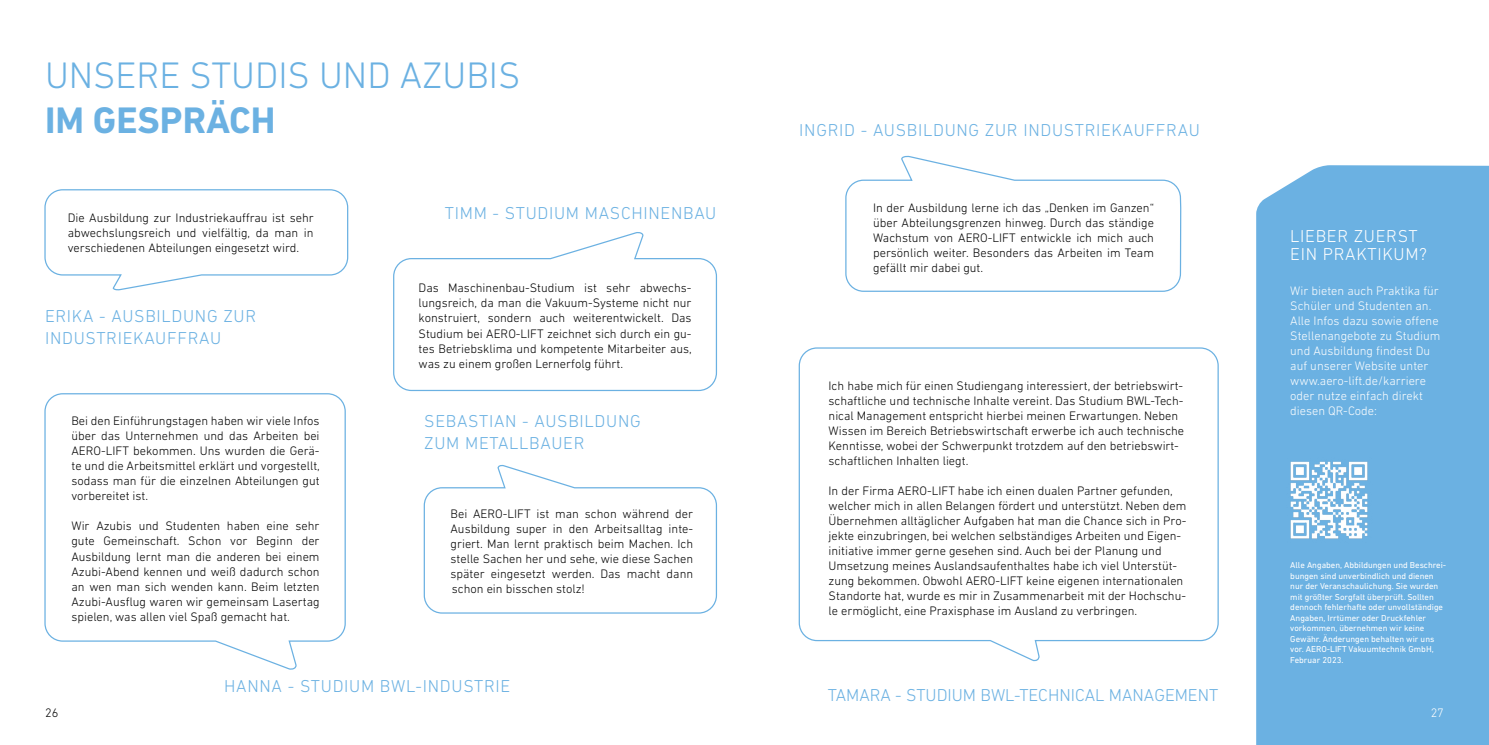
<style>
.page{position:relative;width:1489px;height:745px;background:#fff}
.page>*{position:absolute;margin:0;border:0;box-sizing:border-box;transform-origin:0 0}
.t1{font:300 37.5px "DIN Next LT Pro";color:#6bb1e2}
.t2{font:700 37.5px "DIN Next LT Pro";color:#6bb1e2}
.t3{font:300 17.5px/21.2px "DIN Next LT Pro";letter-spacing:.04em;color:#6bb1e2}
.t4{font:300 17.5px "DIN Next LT Pro";color:#6bb1e2}
.t5{font:300 17.5px/17.5px "DIN Next LT Pro";letter-spacing:.04em;color:#fff}
.t6{font:300 12.5px/15px "DIN Next LT Pro";color:#000;text-align:justify}
.t7{font:300 12.5px/15px "DIN Next LT Pro";color:#fff}
.t8{font:8.75px/10.5px "DIN Next LT Pro";color:#fff}
</style>
<div class="page">
<svg style="left:44px;top:189px;width:305px;height:102px"></svg>
<svg style="left:44px;top:393px;width:302px;height:277px"></svg>
<svg style="left:393px;top:232px;width:324px;height:159px"></svg>
<svg style="left:423px;top:464px;width:294px;height:150px"></svg>
<svg style="left:845px;top:155px;width:336px;height:137px"></svg>
<svg style="left:798px;top:347px;width:421px;height:315px"></svg>
<div style="left:1256px;top:165px;width:232px;height:579px;background:#6bb1e2"></div>
<img style="left:1280px;top:451px;width:97px;height:97px">
<h1 class="t1" style="left:45px;top:54px;width:477px">UNSERE STUDIS UND AZUBIS</h1>
<h1 class="t2" style="left:45px;top:98px;width:232px">IM GESPRÄCH</h1>
<p class="t6" style="left:68px;top:210px;width:247px">Die Ausbildung zur Industriekauffrau ist sehr abwechslungsreich und vielfältig, da man in verschiedenen Abteilungen eingesetzt wird.</p>
<h2 class="t3" style="left:45px;top:305px;width:213px">ERIKA - AUSBILDUNG ZUR<br>INDUSTRIEKAUFFRAU</h2>
<p class="t6" style="left:71px;top:413px;width:250px">Bei den Einführungstagen haben wir viele Infos über das Unternehmen und das Arbeiten bei AERO-LIFT bekommen. Uns wurden die Gerä&shy;te und die Arbeitsmittel erklärt und vorgestellt, sodass man für die einzelnen Abteilungen gut vorbereitet ist.</p>
<p class="t6" style="left:71px;top:518px;width:250px">Wir Azubis und Studenten haben eine sehr gute Gemeinschaft. Schon vor Beginn der Ausbildung lernt man die anderen bei einem Azubi-Abend kennen und weiß dadurch schon an wen man sich wenden kann. Beim letzten Azubi-Ausflug waren wir gemeinsam Lasertag spielen, was allen viel Spaß gemacht hat.</p>
<h2 class="t3" style="left:445px;top:202px;width:273px">TIMM - STUDIUM MASCHINENBAU</h2>
<p class="t6" style="left:418px;top:280px;width:275px">Das Maschinenbau-Studium ist sehr abwechs&shy;lungsreich, da man die Vakuum-Systeme nicht nur konstruiert, sondern auch weiterentwickelt. Das Studium bei AERO-LIFT zeichnet sich durch ein gu&shy;tes Betriebsklima und kompetente Mitarbeiter aus, was zu einem großen Lernerfolg führt.</p>
<h2 class="t3" style="left:424px;top:410px;width:218px">SEBASTIAN - AUSBILDUNG<br>ZUM METALLBAUER</h2>
<p class="t6" style="left:450px;top:505px;width:244px">Bei AERO-LIFT ist man schon während der Ausbildung super in den Arbeitsalltag inte&shy;griert. Man lernt praktisch beim Machen. Ich stelle Sachen her und sehe, wie diese Sachen später eingesetzt werden. Das macht dann schon ein bisschen stolz!</p>
<h2 class="t3" style="left:224px;top:674px;width:287px">HANNA - STUDIUM BWL-INDUSTRIE</h2>
<h2 class="t3" style="left:799px;top:119px;width:402px">INGRID - AUSBILDUNG ZUR INDUSTRIEKAUFFRAU</h2>
<p class="t6" style="left:873px;top:200px;width:282px">In der Ausbildung lerne ich das „Denken im Ganzen“ über Abteilungsgrenzen hinweg. Durch das ständige Wachstum von AERO-LIFT entwickle ich mich auch persönlich weiter. Besonders das Arbeiten im Team gefällt mir dabei gut.</p>
<p class="t6" style="left:828px;top:377px;width:357px;text-align:left">Ich habe mich für einen Studiengang interessiert, der betriebswirt&shy;schaftliche und technische Inhalte vereint. Das Studium BWL-Tech&shy;nical Management entspricht hierbei meinen Erwartungen. Neben Wissen im Bereich Betriebswirtschaft erwerbe ich auch technische Kenntisse, wobei der Schwerpunkt trotzdem auf den betriebswirt&shy;schaftlichen Inhalten liegt.</p>
<p class="t6" style="left:828px;top:482px;width:359px;text-align:left">In der Firma AERO-LIFT habe ich einen dualen Partner gefunden, welcher mich in allen Belangen fördert und unterstützt. Neben dem Übernehmen alltäglicher Aufgaben hat man die Chance sich in Pro&shy;jekte einzubringen, bei welchen selbständiges Arbeiten und Eigen&shy;initiative immer gerne gesehen sind. Auch bei der Planung und Umsetzung meines Auslandsaufenthaltes habe ich viel Unterstüt&shy;zung bekommen. Obwohl AERO-LIFT keine eigenen internationalen Standorte hat, wurde es mir in Zusammenarbeit mit der Hochschu&shy;le ermöglicht, eine Praxisphase im Ausland zu verbringen.</p>
<h2 class="t4" style="left:827px;top:684px;width:392px">TAMARA - STUDIUM BWL-TECHNICAL MANAGEMENT</h2>
<h2 class="t5" style="left:1290px;top:227px;width:138px">LIEBER ZUERST<br>EIN PRAKTIKUM?</h2>
<p class="t7" style="left:1290px;top:283px;width:151px">Wir bieten auch Praktika für<br>Schüler und Studenten an.<br>Alle Infos dazu sowie offene<br>Stellenangebote zu Studium und Ausbildung findest Du auf unserer Website unter www.aero-lift.de/karriere oder nutze einfach direkt diesen QR-Code:</p>
<p class="t8" style="left:1290px;top:559px;width:157px">Alle Angaben, Abbildungen und Beschrei&shy;bungen sind unverbindlich und dienen nur der Veranschaulichung. Sie wurden mit größter Sorgfalt überprüft. Sollten dennoch fehlerhafte oder unvollständige Angaben, Irrtümer oder Druckfehler vorkommen, übernehmen wir keine Gewähr. Änderungen behalten wir uns vor. AERO-LIFT Vakuumtechnik GmbH, Februar 2023.</p>
<p class="t6" style="left:45px;top:704px;width:15px">26</p>
<p class="t7" style="left:1430px;top:704px;width:15px">27</p>
</div>
